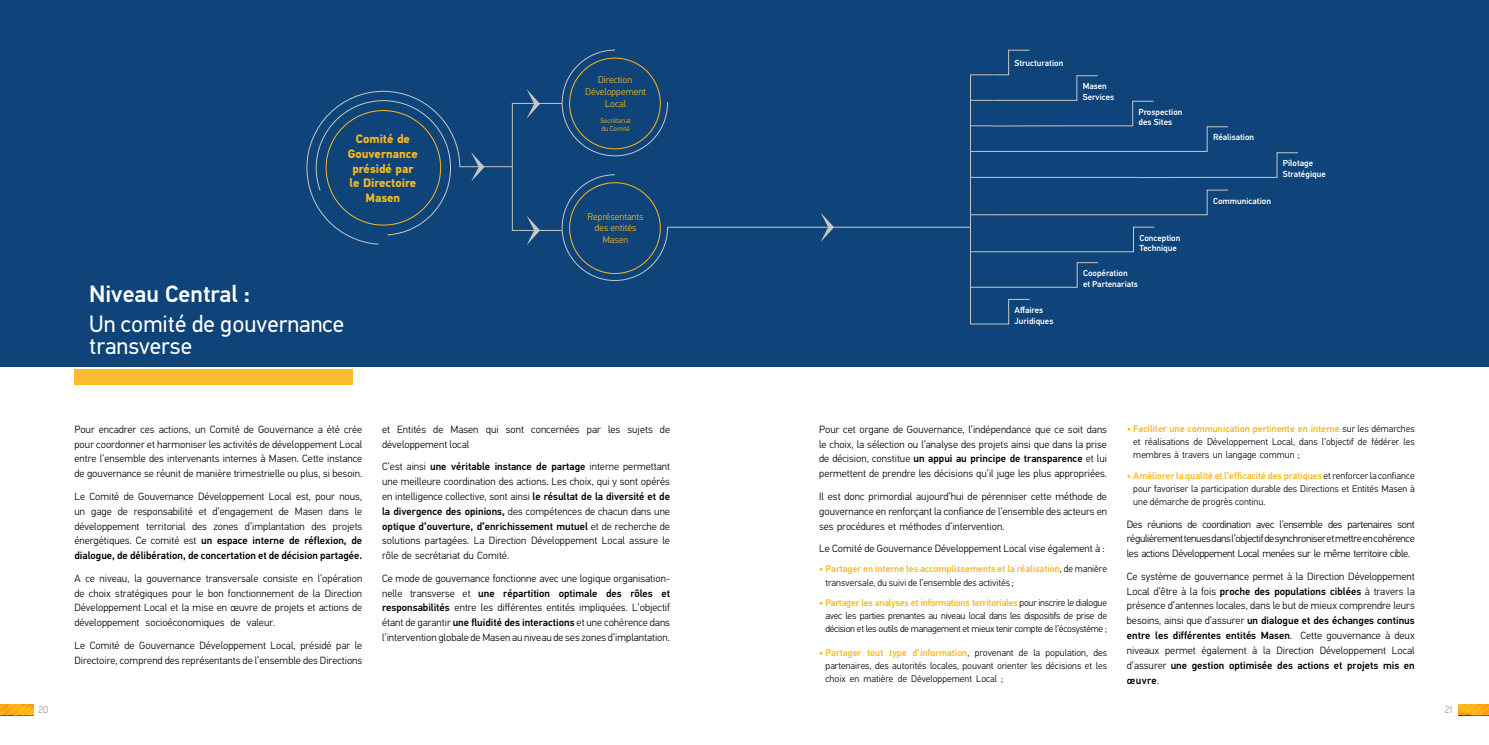
<style>
.page{position:relative;width:1489px;height:745px;background:#fff}
.page>*{position:absolute;margin:0;border:0;box-sizing:border-box;transform-origin:0 0}
.t1{font:23.62px/21.9px "PF Din Text Pro";color:#fff}
.t2{font:500 23.62px "PF Din Text Pro";color:#fff}
.t3{font:700 12.25px/14.7px "PF Din Text Pro";color:#fbb91c;text-align:center}
.t4{font:300 10.5px/14.9px "PF Din Text Pro";color:#000;text-align:justify}
.t5{font:300 9.62px/13.1px "PF Din Text Pro";color:#000;text-align:justify}
.t6{font:300 9.62px/11.5px "PF Din Text Pro";color:#fbb91c;text-align:center}
.t7{font:500 8.75px/10.5px "PF Din Text Pro";color:#fff}
.t8{font:300 8.75px "Kirvy";color:#6b6e6e}
.t9{font:300 7px/8.4px "PF Din Text Pro";color:#fbb91c}
.s1{font-weight:500}
.s2{font-weight:500;color:#fbb91c}
</style>
<div class="page">
<div style="left:0;top:0;width:1488px;height:366px;background:#0e4479"></div>
<div style="left:74px;top:369px;width:279px;height:15px;background:#fbbd2c"></div>
<svg style="left:561px;top:174px;width:107px;height:107px"></svg>
<div style="left:569px;top:183px;width:91px;height:90px;background:#0e4479;border-radius:50%"></div>
<svg style="left:561px;top:49px;width:107px;height:108px"></svg>
<div style="left:569px;top:58px;width:91px;height:91px;background:#0e4479;border-radius:50%"></div>
<svg style="left:526px;top:89px;width:14px;height:30px"></svg>
<svg style="left:526px;top:216px;width:14px;height:29px"></svg>
<svg style="left:820px;top:212px;width:14px;height:30px"></svg>
<svg style="left:306px;top:90px;width:178px;height:155px"></svg>
<svg style="left:970px;top:49px;width:328px;height:129px"></svg>
<hr style="left:466px;top:166px;width:46px;height:1px;background:#c6c6c6">
<hr style="left:512px;top:103px;width:1px;height:64px;background:#c6c6c6">
<hr style="left:512px;top:167px;width:1px;height:64px;background:#c6c6c6">
<hr style="left:970px;top:75px;width:1px;height:249px;background:#c6c6c6">
<hr style="left:512px;top:103px;width:49px;height:1px;background:#c6c6c6">
<hr style="left:512px;top:230px;width:49px;height:1px;background:#c6c6c6">
<hr style="left:668px;top:226px;width:302px;height:1px;background:#c6c6c6">
<svg style="left:971px;top:189px;width:257px;height:26px"></svg>
<svg style="left:969px;top:226px;width:186px;height:26px"></svg>
<svg style="left:971px;top:262px;width:127px;height:26px"></svg>
<svg style="left:970px;top:298px;width:60px;height:27px"></svg>
<img style="left:0;top:704px;width:34px;height:10px">
<img style="left:1458px;top:704px;width:30px;height:10px">
<p class="t3" style="left:347px;top:132px;width:72px">Comité de<br>Gouvernance présidé par le Directoire<br>Masen</p>
<h1 class="t2" style="left:89px;top:280px;width:162px">Niveau Central :</h1>
<h1 class="t1" style="left:89px;top:313px;width:256px">Un comité de gouvernance transverse</h1>
<p class="t6" style="left:585px;top:74px;width:62px">Direction<br>Développement<br>Local</p>
<p class="t9" style="left:600px;top:116px;width:32px">Secrétariat du Comité</p>
<p class="t6" style="left:587px;top:210px;width:57px">Représentants des entités<br>Masen</p>
<p class="t4" style="left:74px;top:421px;width:289px">Pour encadrer ces actions, un Comité de Gouvernance a été crée pour coordonner et harmoniser les activités de développement Local entre l’ensemble des intervenants internes à Masen. Cette instance de gouvernance se réunit de manière trimestrielle ou plus, si besoin.</p>
<p class="t4" style="left:74px;top:488px;width:289px">Le Comité de Gouvernance Développement Local est, pour nous, un gage de responsabilité et d’engagement de Masen dans le développement territorial des zones d’implantation des projets énergétiques. Ce comité est <span class="s1">un espace interne de réflexion, de dialogue, de délibération, de concertation et de décision partagée.</span></p>
<p class="t4" style="left:74px;top:570px;width:289px">A ce niveau, la gouvernance transversale consiste en l’opération de choix stratégiques pour le bon fonctionnement de la Direction Développement Local et la mise en œuvre de projets et actions de développement socioéconomiques de valeur.</p>
<p class="t4" style="left:74px;top:637px;width:289px">Le Comité de Gouvernance Développement Local, présidé par le<br>Directoire, comprend des représentants de l’ensemble des Directions</p>
<p class="t4" style="left:382px;top:421px;width:289px">et Entités de Masen qui sont concernées par les sujets de développement local</p>
<p class="t4" style="left:382px;top:459px;width:289px">C’est ainsi <span class="s1">une véritable instance de partage</span> interne permettant une meilleure coordination des actions. Les choix, qui y sont opérés en intelligence collective, sont ainsi <span class="s1">le résultat de la diversité et de la divergence des opinions,</span> des compétences de chacun dans une <span class="s1">optique d’ouverture, d’enrichissement mutuel</span> et de recherche de solutions partagées. La Direction Développement Local assure le rôle de secrétariat du Comité.</p>
<p class="t4" style="left:382px;top:570px;width:289px">Ce mode de gouvernance fonctionne avec une logique organisation&shy;nelle transverse et <span class="s1">une répartition optimale des rôles et responsabilités</span> entre les différentes entités impliquées. L’objectif étant de garantir <span class="s1">une fluidité des interactions</span> et une cohérence dans l’intervention globale de Masen au niveau de ses zones d’implantation.</p>
<p class="t7" style="left:1014px;top:58px;width:50px">Structuration</p>
<p class="t7" style="left:1082px;top:81px;width:33px">Masen<br>Services</p>
<p class="t7" style="left:1138px;top:107px;width:45px">Prospection des Sites</p>
<p class="t7" style="left:1014px;top:305px;width:40px">Affaires<br>Juridiques</p>
<p class="t7" style="left:1139px;top:232px;width:43px">Conception<br>Technique</p>
<p class="t7" style="left:1082px;top:268px;width:56px">Coopération<br>et Partenariats</p>
<p class="t7" style="left:1212px;top:132px;width:43px">Réalisation</p>
<p class="t7" style="left:1212px;top:195px;width:59px">Communication</p>
<p class="t7" style="left:1282px;top:158px;width:44px">Pilotage<br>Stratégique</p>
<p class="t4" style="left:819px;top:421px;width:289px">Pour cet organe de Gouvernance, l’indépendance que ce soit dans le choix, la sélection ou l’analyse des projets ainsi que dans la prise de décision, constitue <span class="s1">un appui au principe de transparence</span> et lui permettent de prendre les décisions qu’il juge les plus appropriées.</p>
<p class="t4" style="left:819px;top:488px;width:289px">Il est donc primordial aujourd’hui de pérenniser cette méthode de gouvernance en renforçant la confiance de l’ensemble des acteurs en ses procédures et méthodes d’intervention.</p>
<p class="t4" style="left:819px;top:540px;width:287px">Le Comité de Gouvernance Développement Local vise également à :</p>
<p class="t5" style="left:825px;top:562px;width:283px;text-indent:-6px"><span class="s2">• Partager en interne les accomplissements et la réalisation</span>, de manière transversale, du suivi de l’ensemble des activités ;</p>
<p class="t5" style="left:825px;top:596px;width:283px;text-indent:-6px"><span class="s2">• Partager les analyses et informations territoriales</span> pour inscrire le dialogue avec les parties prenantes au niveau local dans les dispositifs de prise de décision et les outils de management et mieux tenir compte de l’écosystème ;</p>
<p class="t5" style="left:825px;top:645px;width:283px;text-indent:-6px"><span class="s2">• Partager tout type d’information</span>, provenant de la population, des partenaires, des autorités locales, pouvant orienter les décisions et les choix en matière de Développement Local ;</p>
<p class="t5" style="left:1133px;top:422px;width:283px;text-indent:-6px"><span class="s2">• Faciliter une communication pertinente en interne</span> sur les démarches et réalisations de Développement Local, dans l’objectif de fédérer les membres à travers un langage commun ;</p>
<p class="t5" style="left:1133px;top:469px;width:283px;text-indent:-6px"><span class="s2">• Améliorer la qualité et l’efficacité des pratiques</span> et renforcer la confiance pour favoriser la participation durable des Directions et Entités Masen à une démarche de progrès continu.</p>
<p class="t4" style="left:1126px;top:516px;width:289px">Des réunions de coordination avec l’ensemble des partenaires sont régulièrement tenues dans l’objectif de synchroniser et mettre en cohérence les actions Développement Local menées sur le même territoire cible.</p>
<p class="t4" style="left:1126px;top:568px;width:289px">Ce système de gouvernance permet à la Direction Développement Local d’être à la fois <span class="s1">proche des populations ciblées</span> à travers la présence d’antennes locales, dans le but de mieux comprendre leurs besoins, ainsi que d’assurer <span class="s1">un dialogue et des échanges continus entre les différentes entités Masen</span>. Cette gouvernance à deux niveaux permet également à la Direction Développement Local d’assurer <span class="s1">une gestion optimisée des actions et projets mis en œuvre</span>.</p>
<p class="t8" style="left:38px;top:704px;width:11px">20</p>
<p class="t8" style="left:1444px;top:704px;width:9px">21</p>
</div>
